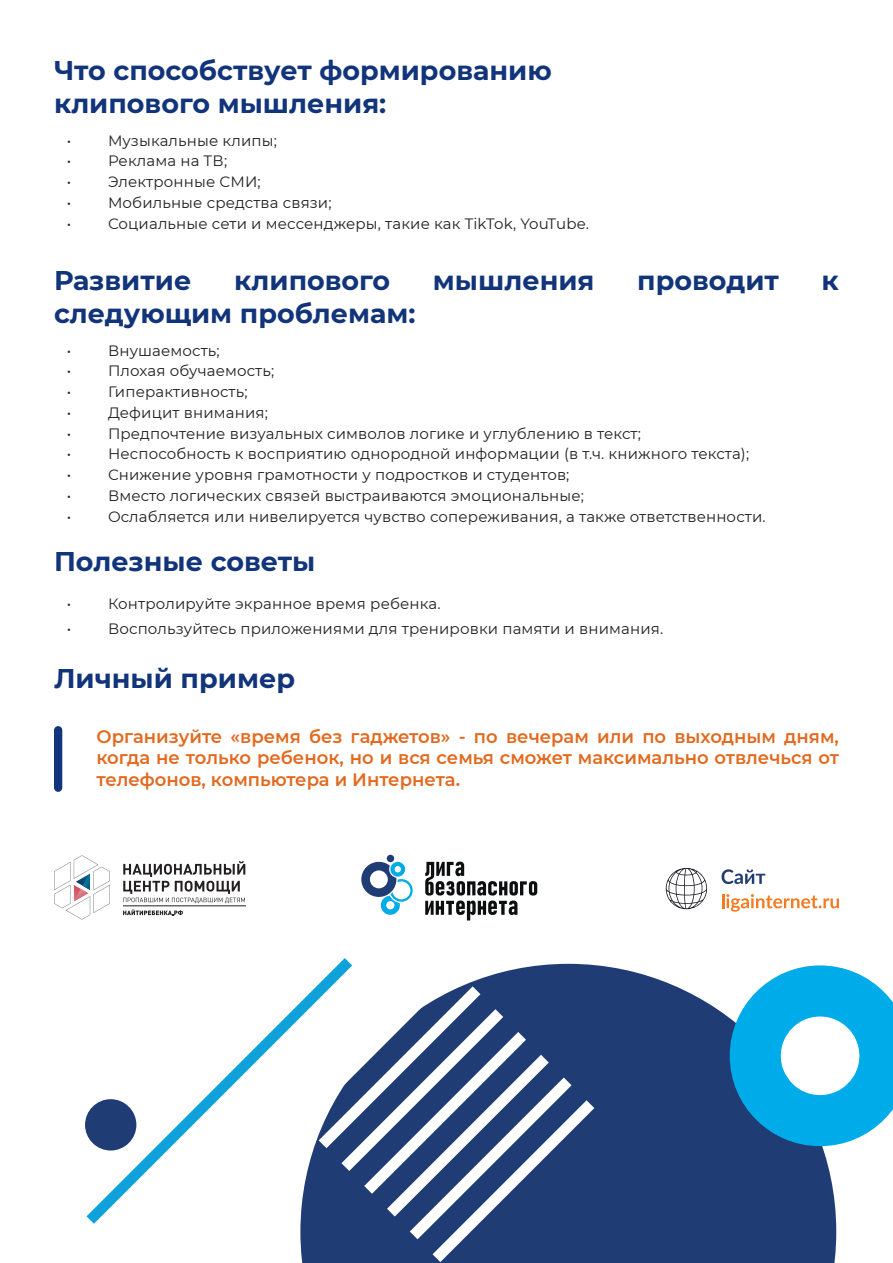
<style>
.page{position:relative;width:893px;height:1263px;background:#fff}
.page>*{position:absolute;margin:0;border:0;box-sizing:border-box;transform-origin:0 0}
.t1{font:700 27px/32.4px "Montserrat";color:#11347a}
.t2{font:600 18px/21.6px "Montserrat";color:#e2691e;text-align:justify}
.t3{font:15px "Montserrat";letter-spacing:.01em;color:#231f20}
</style>
<div class="page">
<svg style="left:54px;top:855px;width:56px;height:65px"></svg>
<svg style="left:123px;top:861px;width:122px;height:42px"></svg>
<svg style="left:123px;top:909px;width:60px;height:6px"></svg>
<hr style="left:123px;top:905px;width:123px;height:1px;background:#231f20">
<svg style="left:425px;top:861px;width:112px;height:59px"></svg>
<svg style="left:361px;top:862px;width:52px;height:53px"></svg>
<div style="left:387px;top:855px;width:7px;height:7px;background:#203c74;border-radius:50%"></div>
<svg style="left:721px;top:869px;width:44px;height:15px"></svg>
<svg style="left:666px;top:868px;width:41px;height:41px"></svg>
<svg style="left:722px;top:894px;width:117px;height:18px"></svg>
<div style="left:302px;top:965px;width:534px;height:298px;background:#203c74"></div>
<svg style="left:86px;top:1030px;width:187px;height:194px"></svg>
<svg style="left:273px;top:958px;width:321px;height:304px"></svg>
<svg style="left:730px;top:965px;width:163px;height:181px"></svg>
<div style="left:54px;top:726px;width:8px;height:66px;background:#11347a;border-radius:4px"></div>
<h1 class="t1" style="left:54px;top:53px;width:499px">Что способствует формированию клипового мышления:</h1>
<p class="t3" style="left:67px;top:130px;width:6px">•</p>
<p class="t3" style="left:108px;top:130px;width:170px">Музыкальные клипы;</p>
<p class="t3" style="left:67px;top:151px;width:6px">•</p>
<p class="t3" style="left:108px;top:151px;width:121px">Реклама на ТВ;</p>
<p class="t3" style="left:67px;top:171px;width:6px">•</p>
<p class="t3" style="left:108px;top:171px;width:154px">Электронные СМИ;</p>
<p class="t3" style="left:67px;top:192px;width:6px">•</p>
<p class="t3" style="left:108px;top:192px;width:225px">Мобильные средства связи;</p>
<p class="t3" style="left:67px;top:213px;width:6px">•</p>
<p class="t3" style="left:108px;top:213px;width:483px">Социальные сети и мессенджеры, такие как TikTok, YouTube.</p>
<h1 class="t1" style="left:54px;top:263px;width:139px">Развитие</h1>
<h1 class="t1" style="left:234px;top:263px;width:158px">клипового</h1>
<h1 class="t1" style="left:433px;top:263px;width:163px">мышления</h1>
<h1 class="t1" style="left:637px;top:263px;width:143px">проводит</h1>
<h1 class="t1" style="left:822px;top:263px;width:19px">к</h1>
<h1 class="t1" style="left:54px;top:295px;width:363px">следующим проблемам:</h1>
<p class="t3" style="left:67px;top:340px;width:6px">•</p>
<p class="t3" style="left:108px;top:340px;width:113px">Внушаемость;</p>
<p class="t3" style="left:67px;top:361px;width:6px">•</p>
<p class="t3" style="left:108px;top:361px;width:168px">Плохая обучаемость;</p>
<p class="t3" style="left:67px;top:381px;width:6px">•</p>
<p class="t3" style="left:108px;top:381px;width:141px">Гиперактивность;</p>
<p class="t3" style="left:67px;top:402px;width:6px">•</p>
<p class="t3" style="left:108px;top:402px;width:161px">Дефицит внимания;</p>
<p class="t3" style="left:67px;top:423px;width:6px">•</p>
<p class="t3" style="left:108px;top:423px;width:535px">Предпочтение визуальных символов логике и углублению в текст;</p>
<p class="t3" style="left:67px;top:444px;width:6px">•</p>
<p class="t3" style="left:108px;top:444px;width:643px">Неспособность к восприятию однородной информации (в т.ч. книжного текста);</p>
<p class="t3" style="left:67px;top:464px;width:6px">•</p>
<p class="t3" style="left:108px;top:464px;width:463px">Снижение уровня грамотности у подростков и студентов;</p>
<p class="t3" style="left:67px;top:485px;width:6px">•</p>
<p class="t3" style="left:108px;top:485px;width:477px">Вместо логических связей выстраиваются эмоциональные;</p>
<p class="t3" style="left:67px;top:506px;width:6px">•</p>
<p class="t3" style="left:108px;top:506px;width:659px">Ослабляется или нивелируется чувство сопереживания, а также ответственности.</p>
<h1 class="t1" style="left:54px;top:544px;width:263px">Полезные советы</h1>
<p class="t3" style="left:67px;top:593px;width:6px">•</p>
<p class="t3" style="left:108px;top:593px;width:334px">Контролируйте экранное время ребенка.</p>
<p class="t3" style="left:67px;top:618px;width:6px">•</p>
<p class="t3" style="left:108px;top:618px;width:557px">Воспользуйтесь приложениями для тренировки памяти и внимания.</p>
<h1 class="t1" style="left:54px;top:660px;width:243px">Личный пример</h1>
<p class="t2" style="left:97px;top:725px;width:744px">Организуйте «время без гаджетов» - по вечерам или по выходным дням, когда не только ребенок, но и вся семья сможет максимально отвлечься от телефонов, компьютера и Интернета.</p>
</div>
